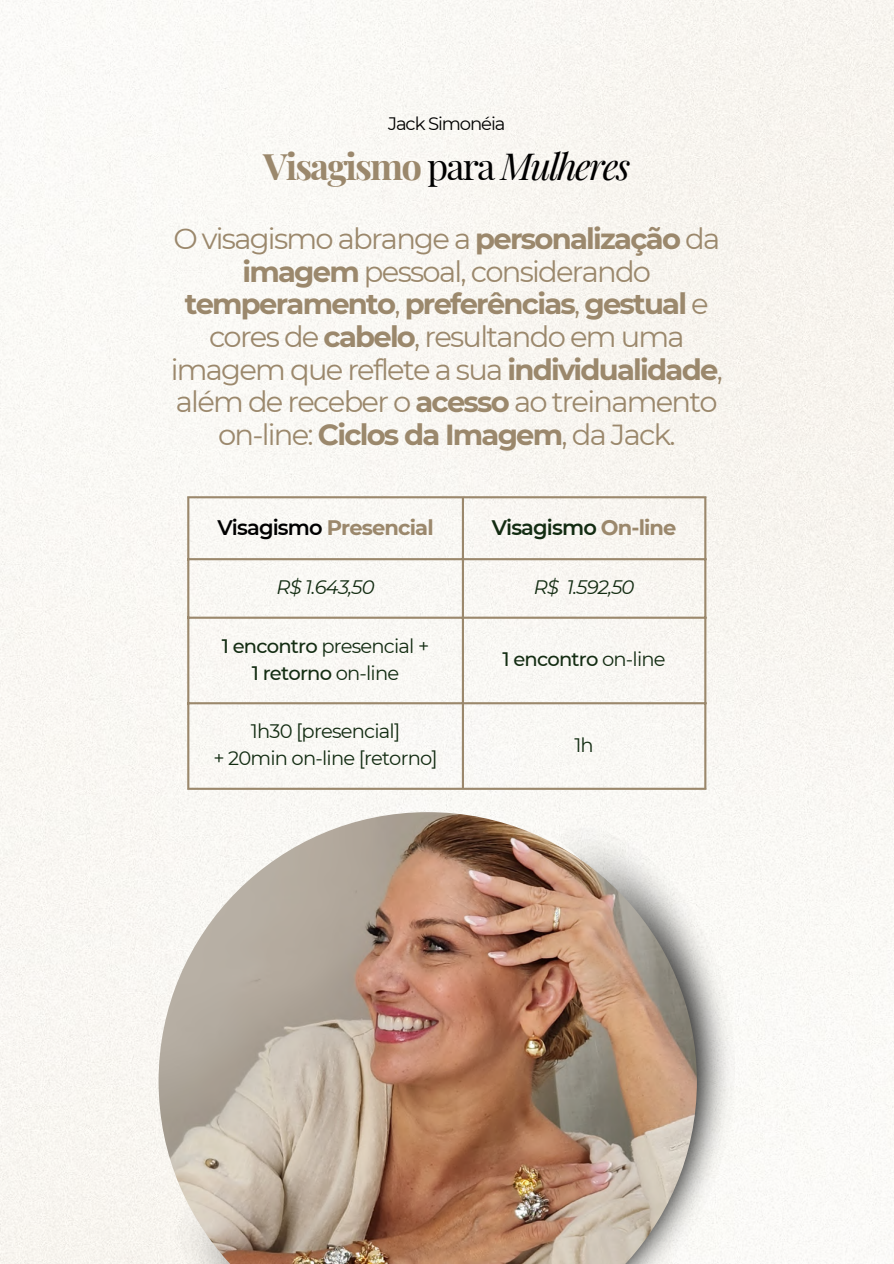
<style>
.page{position:relative;width:894px;height:1264px;background:#fff}
.page>*{position:absolute;margin:0;border:0;box-sizing:border-box;transform-origin:0 0}
.t1{font:700 36.45px "Playfair Display";letter-spacing:-.05em;color:#9b886c}
.t2{font:28.95px/32.7px "Montserrat";letter-spacing:-.06em;color:#9b886c;text-align:center}
.t3{font:700 21px "Montserrat";letter-spacing:-.04em;color:#9b886c}
.t4{font:600 21px "Montserrat";letter-spacing:-.04em;color:#132c12}
.t5{font:19.5px/27px "Montserrat";letter-spacing:-.04em;color:#132c12;text-align:center}
.t6{font:italic 19.5px "Montserrat";letter-spacing:-.04em;color:#132c12}
.t7{font:500 19.5px "Montserrat";letter-spacing:-.04em;color:#132c12}
.t8{font:18px "Montserrat";letter-spacing:-.06em;color:#000}
.s1{font-weight:400;color:#000}
.s2{font-weight:400;font-style:italic;color:#000}
.s3{font-weight:700}
.s4{font-weight:600;color:#000}
.s5{font-weight:700;color:#9b886c}
.s6{font-weight:500}
.s7{font-weight:400}
</style>
<div class="page">
<div style="left:0;top:0;width:893px;height:1263px;background:#f9f7f3"></div>
<hr style="left:187px;top:498px;width:2px;height:289px;background:#9b886c">
<hr style="left:461px;top:498px;width:3px;height:289px;background:#9b886c">
<hr style="left:704px;top:498px;width:2px;height:289px;background:#9b886c">
<hr style="left:187px;top:496px;width:519px;height:2px;background:#9b886c">
<hr style="left:187px;top:558px;width:519px;height:2px;background:#9b886c">
<hr style="left:187px;top:616px;width:519px;height:2px;background:#9b886c">
<hr style="left:187px;top:702px;width:519px;height:2px;background:#9b886c">
<hr style="left:187px;top:787px;width:519px;height:2px;background:#9b886c">
<img style="left:696px;top:827px;width:38px;height:436px">
<img style="left:158px;top:812px;width:538px;height:451px">
<p class="t8" style="left:388px;top:113px;width:119px">Jack Simonéia</p>
<p class="t1" style="left:263px;top:141px;width:368px">Visagismo <span class="s1">para</span> <span class="s2">Mulheres</span></p>
<p class="t2" style="left:171px;top:222px;width:553px">O visagismo abrange a <span class="s3">personalização</span> da <span class="s3">imagem</span> pessoal, considerando <span class="s3">temperamento</span>, <span class="s3">preferências</span>, <span class="s3">gestual</span> e cores de <span class="s3">cabelo</span>, resultando em uma imagem que reflete a sua <span class="s3">individualidade</span>, além de receber o <span class="s3">acesso</span> ao treinamento on-line: <span class="s3">Ciclos da Imagem</span>, da Jack.</p>
<p class="t3" style="left:217px;top:515px;width:217px"><span class="s4">Visagismo</span> Presencial</p>
<p class="t4" style="left:491px;top:515px;width:186px">Visagismo <span class="s5">On-line</span></p>
<p class="t6" style="left:276px;top:575px;width:100px">R$ 1.643,50</p>
<p class="t6" style="left:533px;top:575px;width:102px">R$ 1.592,50</p>
<p class="t5" style="left:222px;top:632px;width:209px"><span class="s6">1 encontro</span> presencial +<br><span class="s6">1 retorno</span> on-line</p>
<p class="t5" style="left:213px;top:717px;width:226px">1h30 [presencial]<br>+ 20min on-line [retorno]</p>
<p class="t7" style="left:502px;top:647px;width:164px">1 encontro <span class="s7">on-line</span></p>
<p class="t5" style="left:574px;top:731px;width:21px">1h</p>
</div>
